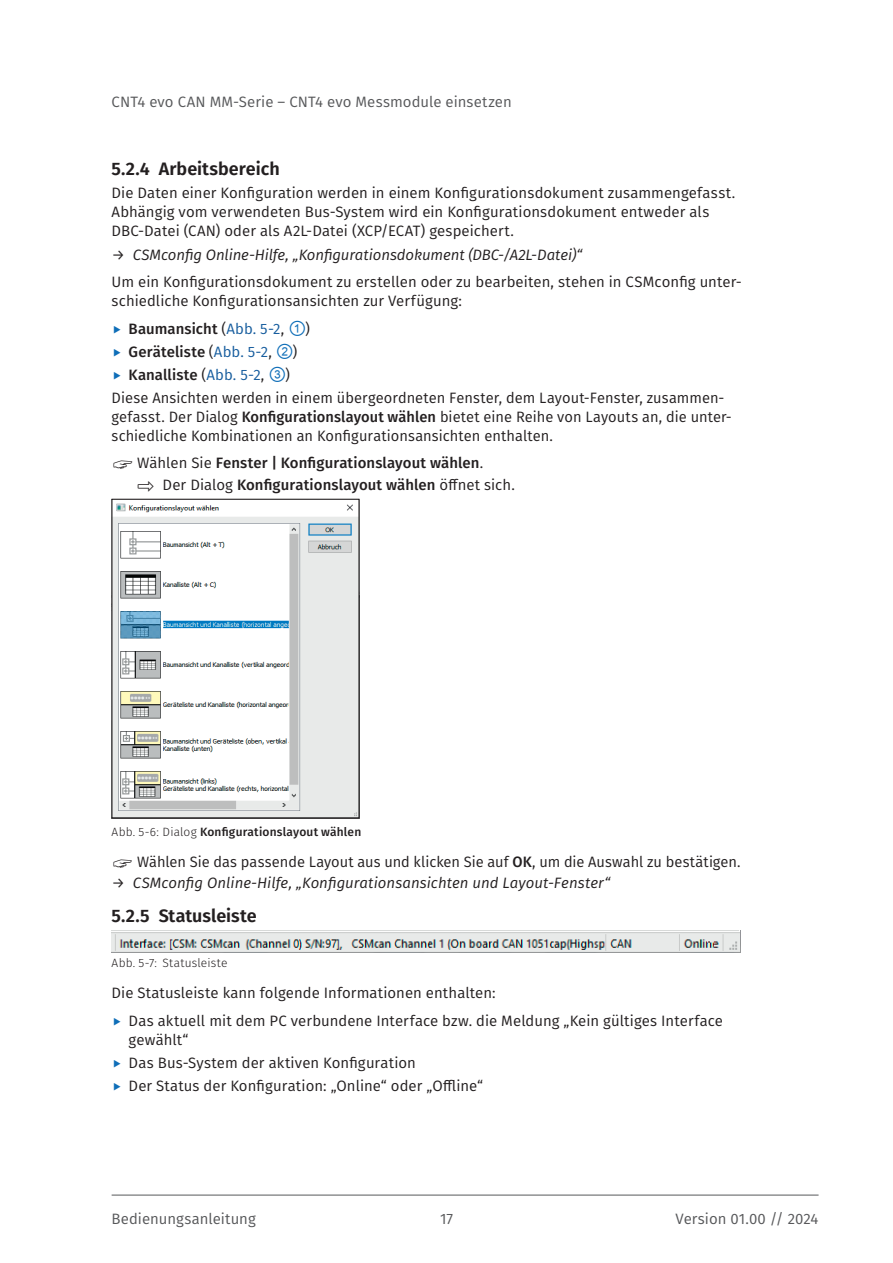
<style>
.page{position:relative;width:893px;height:1263px;background:#fff}
.page>*{position:absolute;margin:0;border:0;box-sizing:border-box;transform-origin:0 0}
.t1{font:600 18px "Fira Sans";color:#231f20}
.Text{font:15px/18.8px "Fira Sans";letter-spacing:.005em;color:#231f20}
.t2{font:500 15px "Fira Sans";letter-spacing:.005em;color:#231f20}
.t3{font:italic 15px "Fira Sans";color:#231f20}
.t4{font:15px "Fira Sans";letter-spacing:.005em;color:#57585a}
.t5{font:500 12px "Fira Sans";letter-spacing:.015em;color:#231f20}
.t6{font:300 12px "Fira Sans";letter-spacing:.015em;color:#231f20}
.s1{font-weight:400}
.s2{font-weight:400;color:#175d9e}
.s3{font-family:"Arial Unicode MS";font-weight:400;font-size:18px;color:#0f6eb8}
.s4{font-weight:500}
.s5{font-weight:400;font-size:18px}
.s6{font-weight:300}
</style>
<div class="page">
<hr style="left:112px;top:1195px;width:707px;height:1px;background:#57585a">
<img style="left:114px;top:503px;width:243px;height:313px">
<div style="left:112px;top:499px;width:247px;height:319px;border:1px solid #231f20"></div>
<img style="left:112px;top:931px;width:629px;height:21px">
<p class="t4" style="left:112px;top:91px;width:402px">CNT4 evo CAN MM-Serie – CNT4 evo Messmodule einsetzen</p>
<p class="t1" style="left:112px;top:154px;width:170px">5.2.4 Arbeitsbereich</p>
<p class="Text" style="left:112px;top:183px;width:625px">Die Daten einer Konfiguration werden in einem Konfigurationsdokument zusammengefasst.<br>Abhängig vom verwendeten Bus-System wird ein Konfigurationsdokument entweder als<br>DBC-Datei (CAN) oder als A2L-Datei (XCP/ECAT) gespeichert.</p>
<p class="t3" style="left:112px;top:244px;width:472px">→ CSMconfig Online-Hilfe, „Konfigurationsdokument (DBC-/A2L-Datei)“</p>
<p class="Text" style="left:112px;top:272px;width:632px">Um ein Konfigurationsdokument zu erstellen oder zu bearbeiten, stehen in CSMconfig unter&shy;schiedliche Konfigurationsansichten zur Verfügung:</p>
<p class="t2" style="left:129px;top:317px;width:183px">Baumansicht <span class="s1">(</span><span class="s2">Abb. 5-2</span><span class="s1">,</span> <span class="s3">①</span><span class="s1">)</span></p>
<p class="t2" style="left:129px;top:340px;width:170px">Geräteliste <span class="s1">(</span><span class="s2">Abb. 5-2</span><span class="s1">,</span> <span class="s3">②</span><span class="s1">)</span></p>
<p class="t2" style="left:129px;top:363px;width:163px">Kanalliste <span class="s1">(</span><span class="s2">Abb. 5-2</span><span class="s1">,</span> <span class="s3">③</span><span class="s1">)</span></p>
<p class="Text" style="left:112px;top:388px;width:622px">Diese Ansichten werden in einem übergeordneten Fenster, dem Layout-Fenster, zusammen&shy;gefasst. Der Dialog <span class="s4">Konfigurationslayout wählen</span> bietet eine Reihe von Layouts an, die unter&shy;schiedliche Kombinationen an Konfigurationsansichten enthalten.</p>
<p class="t2" style="left:137px;top:451px;width:348px"><span class="s1">Wählen Sie</span> Fenster | Konfigurationslayout wählen<span class="s1">.</span></p>
<p class="t2" style="left:137px;top:473px;width:379px"><span class="s5">⇨</span> <span class="s1">Der Dialog</span> Konfigurationslayout wählen <span class="s1">öffnet sich.</span></p>
<p class="t5" style="left:112px;top:822px;width:251px"><span class="s6">Abb. 5-6: Dialog</span> Konfigurationslayout wählen</p>
<p class="Text" style="left:137px;top:852px;width:605px">Wählen Sie das passende Layout aus und klicken Sie auf <span class="s4">OK</span>, um die Auswahl zu bestätigen.</p>
<p class="t3" style="left:112px;top:871px;width:500px">→ CSMconfig Online-Hilfe, „Konfigurationsansichten und Layout-Fenster“</p>
<p class="t1" style="left:112px;top:901px;width:147px">5.2.5 Statusleiste</p>
<p class="t6" style="left:112px;top:954px;width:118px">Abb. 5-7: Statusleiste</p>
<p class="Text" style="left:112px;top:983px;width:385px">Die Statusleiste kann folgende Informationen enthalten:</p>
<p class="Text" style="left:129px;top:1011px;width:596px">Das aktuell mit dem PC verbundene Interface bzw. die Meldung „Kein gültiges Interface gewählt“</p>
<p class="Text" style="left:129px;top:1053px;width:289px">Das Bus-System der aktiven Konfiguration</p>
<p class="Text" style="left:129px;top:1076px;width:356px">Der Status der Konfiguration: „Online“ oder „Offline“</p>
<p class="t4" style="left:112px;top:1208px;width:146px">Bedienungsanleitung</p>
<p class="t4" style="left:440px;top:1208px;width:15px">17</p>
<p class="t4" style="left:676px;top:1208px;width:144px">Version 01.00 // 2024</p>
</div>
